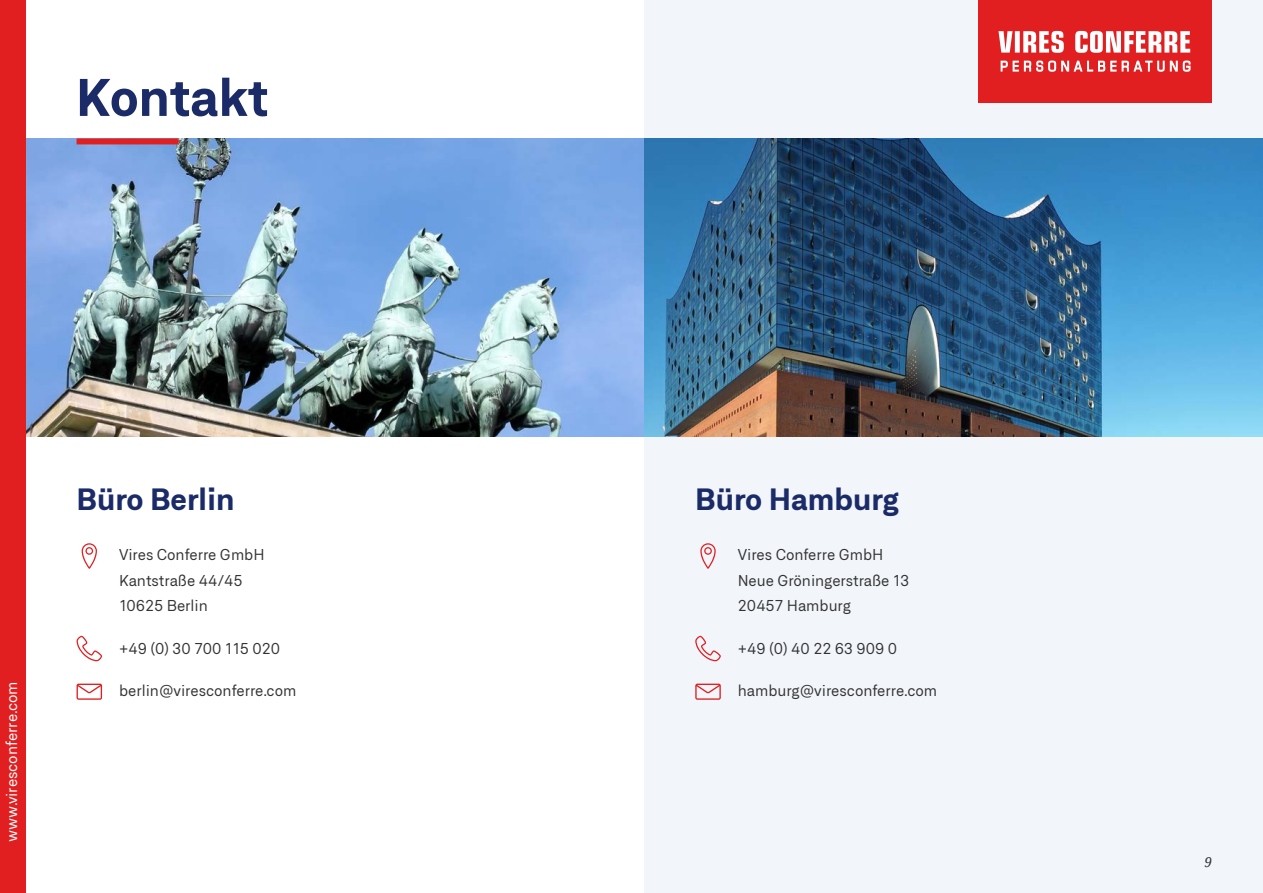
<style>
.page{position:relative;width:1263px;height:893px;background:#fff}
.page>*{position:absolute;margin:0;border:0;box-sizing:border-box;transform-origin:0 0}
.t1{font:700 51px "Neufile Grotesk";color:#1a2b68}
.t2{font:700 30px "Neufile Grotesk";color:#1a2b68}
.t3{font:15px/25.5px "Neufile Grotesk";color:#333}
.t4{font:15px "Neufile Grotesk";color:#fff}
.t5{font:italic 13.5px "Noto Serif";color:#333}
</style>
<div class="page">
<div style="left:644px;top:0;width:619px;height:893px;background:#f2f5fa"></div>
<img style="left:26px;top:138px;width:1237px;height:298px">
<div style="left:77px;top:138px;width:102px;height:6px;background:#e11f21"></div>
<svg style="left:77px;top:684px;width:25px;height:16px"></svg>
<svg style="left:77px;top:636px;width:25px;height:25px"></svg>
<svg style="left:82px;top:543px;width:15px;height:26px"></svg>
<svg style="left:695px;top:684px;width:26px;height:16px"></svg>
<svg style="left:695px;top:636px;width:26px;height:25px"></svg>
<svg style="left:700px;top:543px;width:16px;height:26px"></svg>
<div style="left:0;top:0;width:26px;height:893px;background:#e11f21"></div>
<div style="left:978px;top:0;width:234px;height:102px;background:#e11f21"></div>
<svg style="left:998px;top:30px;width:193px;height:23px"></svg>
<svg style="left:1001px;top:61px;width:6px;height:10px"></svg>
<svg style="left:1013px;top:61px;width:5px;height:10px"></svg>
<svg style="left:1024px;top:61px;width:81px;height:10px"></svg>
<svg style="left:1111px;top:61px;width:5px;height:10px"></svg>
<svg style="left:1122px;top:61px;width:6px;height:10px"></svg>
<svg style="left:1134px;top:61px;width:18px;height:10px"></svg>
<svg style="left:1158px;top:61px;width:6px;height:10px"></svg>
<svg style="left:1170px;top:61px;width:7px;height:10px"></svg>
<svg style="left:1183px;top:61px;width:7px;height:10px"></svg>
<h1 class="t1" style="left:77px;top:64px;width:193px">Kontakt</h1>
<p class="t4" style="left:3px;top:842px;width:162px;rotate:-90deg">www.viresconferre.com</p>
<h2 class="t2" style="left:77px;top:479px;width:159px">Büro Berlin</h2>
<p class="t3" style="left:119px;top:542px;width:147px">Vires Conferre GmbH<br>Kantstraße 44/45<br>10625 Berlin</p>
<p class="t3" style="left:119px;top:635px;width:163px">+49 (0) 30 700 115 020</p>
<p class="t3" style="left:119px;top:678px;width:179px">berlin@viresconferre.com</p>
<h2 class="t2" style="left:695px;top:479px;width:205px">Büro Hamburg</h2>
<p class="t3" style="left:738px;top:542px;width:173px">Vires Conferre GmbH<br>Neue Gröningerstraße 13<br>20457 Hamburg</p>
<p class="t3" style="left:738px;top:635px;width:161px">+49 (0) 40 22 63 909 0</p>
<p class="t3" style="left:738px;top:678px;width:201px">hamburg@viresconferre.com</p>
<p class="t5" style="left:1204px;top:853px;width:9px">9</p>
</div>
